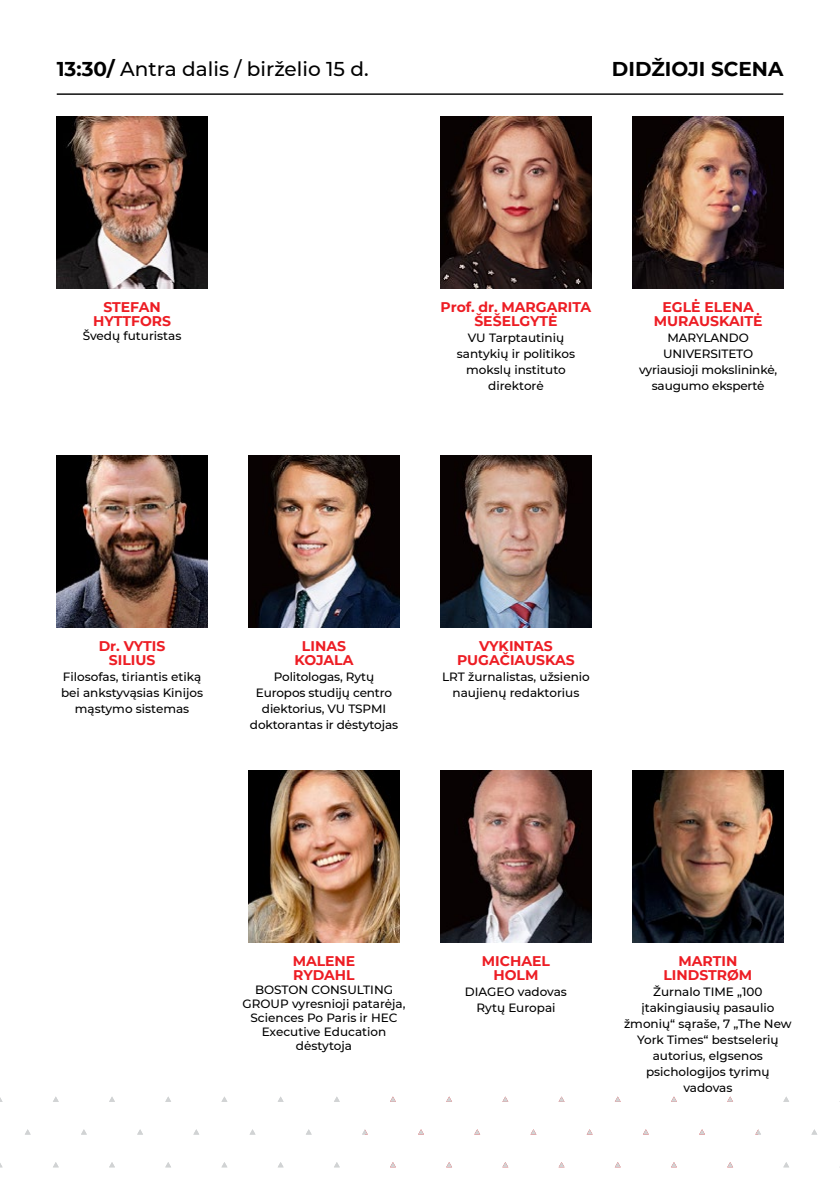
<style>
.page{position:relative;width:840px;height:1191px;background:#fff}
.page>*{position:absolute;margin:0;border:0;box-sizing:border-box;transform-origin:0 0}
.t1{font:500 20px "Montserrat";color:#000}
.t2{font:700 20px "Montserrat";color:#000}
.t3{font:700 14px/14px "Montserrat";color:#ed1d24;text-align:center}
.t4{font:500 12px/16px "Montserrat";color:#000;text-align:center}
.s1{font-weight:700}
</style>
<div class="page">
<img style="left:248px;top:771px;width:151px;height:171px">
<img style="left:632px;top:771px;width:150px;height:171px">
<hr style="left:57px;top:93px;width:725px;height:2px;background:#000">
<img style="left:440px;top:116px;width:151px;height:172px">
<img style="left:632px;top:116px;width:151px;height:172px">
<img style="left:57px;top:456px;width:150px;height:171px">
<img style="left:248px;top:456px;width:151px;height:171px">
<img style="left:440px;top:456px;width:151px;height:171px">
<svg style="left:53px;top:1096px;width:5px;height:5px"></svg>
<svg style="left:109px;top:1097px;width:6px;height:4px"></svg>
<svg style="left:166px;top:1096px;width:5px;height:5px"></svg>
<svg style="left:222px;top:1096px;width:5px;height:5px"></svg>
<svg style="left:278px;top:1096px;width:5px;height:5px"></svg>
<svg style="left:334px;top:1096px;width:5px;height:5px"></svg>
<svg style="left:25px;top:1129px;width:6px;height:5px"></svg>
<svg style="left:81px;top:1129px;width:6px;height:5px"></svg>
<svg style="left:137px;top:1129px;width:6px;height:5px"></svg>
<svg style="left:194px;top:1129px;width:5px;height:5px"></svg>
<svg style="left:250px;top:1129px;width:5px;height:5px"></svg>
<svg style="left:306px;top:1129px;width:5px;height:5px"></svg>
<svg style="left:53px;top:1162px;width:6px;height:5px"></svg>
<svg style="left:109px;top:1162px;width:6px;height:5px"></svg>
<svg style="left:165px;top:1162px;width:6px;height:5px"></svg>
<svg style="left:221px;top:1162px;width:6px;height:5px"></svg>
<svg style="left:278px;top:1162px;width:5px;height:5px"></svg>
<svg style="left:334px;top:1162px;width:5px;height:5px"></svg>
<svg style="left:390px;top:1096px;width:5px;height:5px"></svg>
<svg style="left:446px;top:1096px;width:6px;height:5px"></svg>
<svg style="left:503px;top:1096px;width:5px;height:5px"></svg>
<svg style="left:559px;top:1096px;width:5px;height:5px"></svg>
<svg style="left:615px;top:1096px;width:5px;height:5px"></svg>
<svg style="left:671px;top:1096px;width:5px;height:5px"></svg>
<svg style="left:727px;top:1096px;width:5px;height:5px"></svg>
<svg style="left:362px;top:1129px;width:5px;height:5px"></svg>
<svg style="left:418px;top:1129px;width:6px;height:5px"></svg>
<svg style="left:474px;top:1129px;width:6px;height:5px"></svg>
<svg style="left:531px;top:1129px;width:5px;height:5px"></svg>
<svg style="left:587px;top:1129px;width:5px;height:5px"></svg>
<svg style="left:643px;top:1129px;width:5px;height:5px"></svg>
<svg style="left:699px;top:1129px;width:5px;height:5px"></svg>
<svg style="left:390px;top:1162px;width:5px;height:5px"></svg>
<svg style="left:446px;top:1162px;width:6px;height:5px"></svg>
<svg style="left:502px;top:1162px;width:6px;height:5px"></svg>
<svg style="left:558px;top:1162px;width:6px;height:5px"></svg>
<svg style="left:615px;top:1162px;width:5px;height:5px"></svg>
<svg style="left:671px;top:1162px;width:5px;height:5px"></svg>
<svg style="left:727px;top:1162px;width:5px;height:5px"></svg>
<svg style="left:784px;top:1096px;width:4px;height:5px"></svg>
<svg style="left:755px;top:1129px;width:5px;height:5px"></svg>
<svg style="left:812px;top:1129px;width:4px;height:5px"></svg>
<svg style="left:783px;top:1162px;width:5px;height:5px"></svg>
<img style="left:57px;top:116px;width:150px;height:172px">
<img style="left:440px;top:771px;width:151px;height:171px">
<h1 class="t1" style="left:57px;top:57px;width:313px"><span class="s1">13:30/</span> Antra dalis / birželio 15 d.</h1>
<h1 class="t2" style="left:611px;top:57px;width:173px">DIDŽIOJI SCENA</h1>
<p class="t3" style="left:93px;top:300px;width:79px">STEFAN<br>HYTTFORS</p>
<p class="t4" style="left:83px;top:327px;width:100px">Švedų futuristas</p>
<p class="t3" style="left:440px;top:300px;width:152px">Prof. dr. MARGARITA<br>ŠEŠELGYTĖ</p>
<p class="t4" style="left:456px;top:329px;width:119px">VU Tarptautinių santykių ir politikos mokslų instituto direktorė</p>
<p class="t3" style="left:653px;top:300px;width:110px">EGLĖ ELENA<br>MURAUSKAITĖ</p>
<p class="t4" style="left:638px;top:329px;width:140px">MARYLANDO<br>UNIVERSITETO vyriausioji mokslininkė, saugumo ekspertė</p>
<p class="t3" style="left:99px;top:639px;width:68px">Dr. VYTIS<br>SILIUS</p>
<p class="t4" style="left:61px;top:669px;width:143px">Filosofas, tiriantis etiką bei ankstyvąsias Kinijos mąstymo sistemas</p>
<p class="t3" style="left:294px;top:639px;width:60px">LINAS<br>KOJALA</p>
<p class="t4" style="left:250px;top:669px;width:149px">Politologas, Rytų<br>Europos studijų centro diektorius, VU TSPMI doktorantas ir dėstytojas</p>
<p class="t3" style="left:457px;top:639px;width:119px">VYKINTAS<br>PUGAČIAUSKAS</p>
<p class="t4" style="left:442px;top:669px;width:149px">LRT žurnalistas, užsienio naujienų redaktorius</p>
<p class="t3" style="left:292px;top:954px;width:64px;text-align:left">MALENE<br>RYDAHL</p>
<p class="t4" style="left:242px;top:983px;width:164px;line-height:14px">BOSTON CONSULTING<br>GROUP vyresnioji patarėja,<br>Sciences Po Paris ir HEC<br>Executive Education dėstytoja</p>
<p class="t3" style="left:481px;top:954px;width:70px">MICHAEL<br>HOLM</p>
<p class="t4" style="left:464px;top:984px;width:103px">DIAGEO vadovas<br>Rytų Europai</p>
<p class="t3" style="left:663px;top:954px;width:90px">MARTIN<br>LINDSTRØM</p>
<p class="t4" style="left:623px;top:984px;width:169px">Žurnalo TIME „100 įtakingiausių pasaulio žmonių“ sąraše, 7 „The New<br>York Times“ bestselerių autorius, elgsenos psichologijos tyrimų vadovas</p>
</div>
